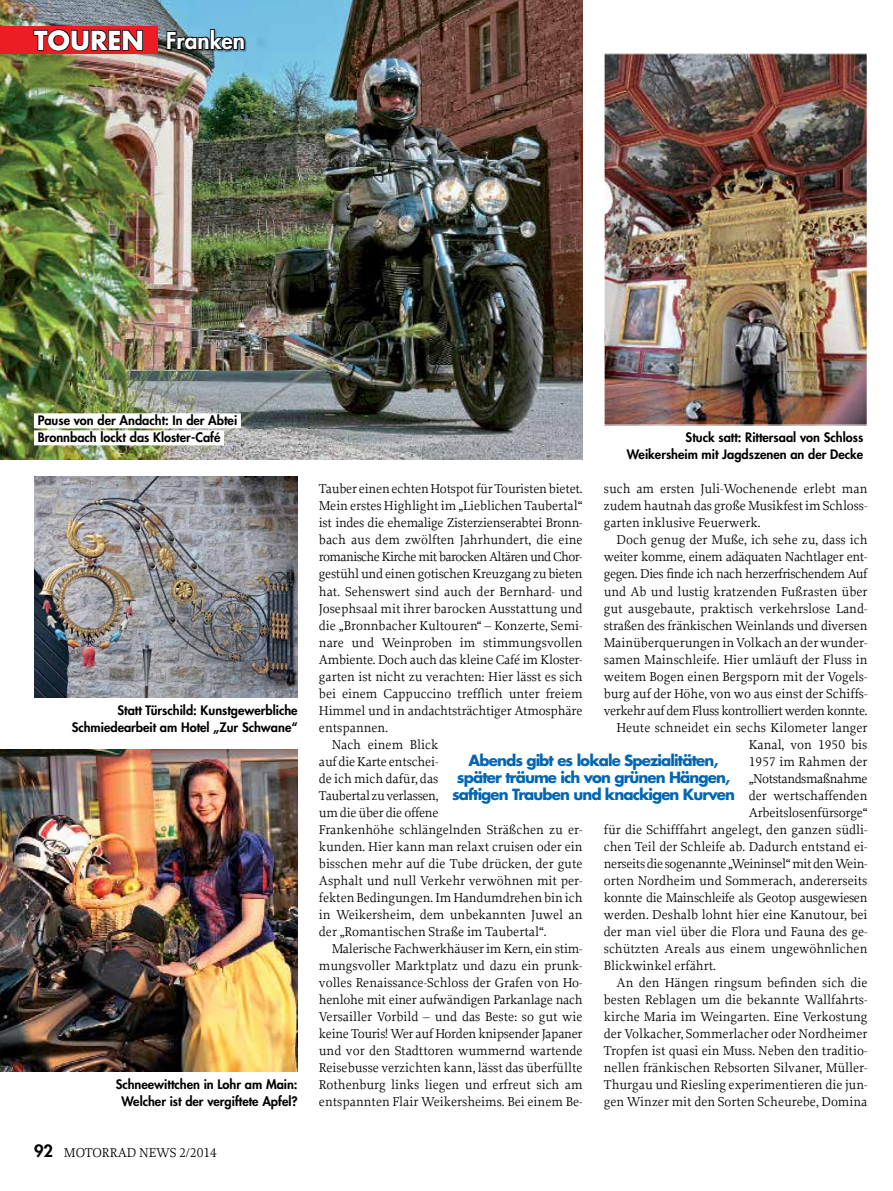
<style>
.page{position:relative;width:893px;height:1191px;background:#fff}
.page>*{position:absolute;margin:0;border:0;box-sizing:border-box;transform-origin:0 0}
.t1{font:700 25.5px "Futura Std";color:#fff}
.t2{font:800 22.5px "Futura Std";color:#fff}
.t3{font:700 15px/17px "Futura Std";letter-spacing:-.06em;color:#0066b3;text-align:center}
.t4{font:13.5px/17px "Proforma";color:#000;text-align:justify}
.t5{font:13.5px "Proforma";letter-spacing:-.02em;color:#000}
.t6{font:13.5px "Proforma";letter-spacing:-.025em;color:#000}
.t7{font:13.5px "Proforma";letter-spacing:-.03em;color:#000}
.t8{font:13.5px "Proforma";letter-spacing:-.045em;color:#000}
.t9{font:13.5px "Proforma";letter-spacing:-.035em;color:#000}
.t10{font:800 12.75px/17px "Futura Std";color:#000;text-align:right}
.s1{font-family:"Futura Std";font-weight:800;font-size:16.5px}
</style>
<div class="page">
<img style="left:0;top:0;width:583px;height:459px">
<div style="left:0;top:26px;width:157px;height:27px;background:#ed1d24"></div>
<svg style="left:33px;top:29px;width:110px;height:23px"></svg>
<img style="left:34px;top:477px;width:263px;height:220px">
<div style="left:165px;top:29px;width:82px;height:24px;background:#000;opacity:.75"></div>
<svg style="left:166px;top:28px;width:79px;height:23px;background:#36515d"></svg>
<img style="left:0;top:749px;width:297px;height:322px">
<img style="left:606px;top:55px;width:259px;height:368px">
<div style="left:604px;top:53px;width:263px;height:372px;border:1px solid #fff"></div>
<div style="left:34px;top:413px;width:207px;height:15px;background:#fff"></div>
<div style="left:34px;top:430px;width:190px;height:15px;background:#fff"></div>
<h1 class="t1" style="left:34px;top:23px;width:111px">Touren</h1>
<h2 class="t2" style="left:166px;top:26px;width:80px">Franken</h2>
<p class="t10" style="left:38px;top:412px;width:201px;text-align:left">Pause von der Andacht: In der Abtei<br>Bronnbach lockt das Kloster-Café</p>
<p class="t10" style="left:72px;top:701px;width:227px">Statt Türschild: Kunstgewerbliche<br>Schmiedearbeit am Hotel „Zur Schwane“</p>
<p class="t10" style="left:116px;top:1075px;width:183px;text-align:center">Schneewittchen in Lohr am Main:<br>Welcher ist der vergiftete Apfel?</p>
<p class="t4" style="left:34px;top:1143px;width:184px"><span class="s1">92</span> MOTORRAD NEWS 2/2014</p>
<p class="t10" style="left:627px;top:429px;width:238px">Stuck satt: Rittersaal von Schloss<br>Weikersheim mit Jagdszenen an der Decke</p>
<p class="t4" style="left:319px;top:480px;width:265px">Tauber einen echten Hotspot für Touristen bietet.</p>
<p class="t4" style="left:319px;top:497px;width:265px">Mein erstes Highlight im „Lieblichen Taubertal“</p>
<p class="t5" style="left:319px;top:515px;width:265px">ist indes die ehemalige Zisterzienserabtei Bronn-</p>
<p class="t4" style="left:319px;top:531px;width:265px">bach aus dem zwölften Jahrhundert, die eine</p>
<p class="t8" style="left:319px;top:549px;width:265px">romanische Kirche mit barocken Altären und Chor-</p>
<p class="t5" style="left:319px;top:566px;width:265px">gestühl und einen gotischen Kreuzgang zu bieten</p>
<p class="t4" style="left:319px;top:582px;width:265px">hat. Sehenswert sind auch der Bernhard- und</p>
<p class="t4" style="left:319px;top:599px;width:265px">Josephsaal mit ihrer barocken Ausstattung und</p>
<p class="t4" style="left:319px;top:616px;width:265px">die „Bronnbacher Kultouren“ – Konzerte, Semi-</p>
<p class="t4" style="left:319px;top:633px;width:265px">nare und Weinproben im stimmungsvollen</p>
<p class="t5" style="left:319px;top:651px;width:265px">Ambiente. Doch auch das kleine Café im Kloster-</p>
<p class="t4" style="left:319px;top:667px;width:265px">garten ist nicht zu verachten: Hier lässt es sich</p>
<p class="t4" style="left:319px;top:684px;width:265px">bei einem Cappuccino trefflich unter freiem</p>
<p class="t4" style="left:319px;top:701px;width:265px">Himmel und in andachtsträchtiger Atmosphäre</p>
<p class="t4" style="left:319px;top:718px;width:71px">entspannen.</p>
<p class="t4" style="left:332px;top:735px;width:108px">Nach einem Blick</p>
<p class="t4" style="left:319px;top:752px;width:121px">auf die Karte entschei-</p>
<p class="t4" style="left:319px;top:769px;width:121px">de ich mich dafür, das</p>
<p class="t6" style="left:319px;top:787px;width:121px">Taubertal zu verlassen,</p>
<p class="t5" style="left:319px;top:804px;width:121px">um die über die offene</p>
<p class="t4" style="left:319px;top:820px;width:265px">Frankenhöhe schlängelnden Sträßchen zu er-</p>
<p class="t4" style="left:319px;top:837px;width:265px">kunden. Hier kann man relaxt cruisen oder ein</p>
<p class="t4" style="left:319px;top:854px;width:265px">bisschen mehr auf die Tube drücken, der gute</p>
<p class="t4" style="left:319px;top:871px;width:265px">Asphalt und null Verkehr verwöhnen mit per-</p>
<p class="t4" style="left:319px;top:888px;width:265px">fekten Bedingungen. Im Handumdrehen bin ich</p>
<p class="t4" style="left:319px;top:905px;width:265px">in Weikersheim, dem unbekannten Juwel an</p>
<p class="t4" style="left:319px;top:922px;width:229px">der „Romantischen Straße im Taubertal“.</p>
<p class="t4" style="left:332px;top:939px;width:252px">Malerische Fachwerkhäuser im Kern, ein stim-</p>
<p class="t4" style="left:319px;top:956px;width:265px">mungsvoller Marktplatz und dazu ein prunk-</p>
<p class="t4" style="left:319px;top:973px;width:265px">volles Renaissance-Schloss der Grafen von Ho-</p>
<p class="t5" style="left:319px;top:991px;width:265px">henlohe mit einer aufwändigen Parkanlage nach</p>
<p class="t4" style="left:319px;top:1007px;width:265px">Versailler Vorbild – und das Beste: so gut wie</p>
<p class="t5" style="left:319px;top:1025px;width:265px">keine Touris! Wer auf Horden knipsender Japaner</p>
<p class="t4" style="left:319px;top:1041px;width:265px">und vor den Stadttoren wummernd wartende</p>
<p class="t4" style="left:319px;top:1059px;width:265px">Reisebusse verzichten kann, lässt das überfüllte</p>
<p class="t4" style="left:319px;top:1076px;width:265px">Rothenburg links liegen und erfreut sich am</p>
<p class="t4" style="left:319px;top:1093px;width:265px">entspannten Flair Weikersheims. Bei einem Be-</p>
<p class="t4" style="left:604px;top:480px;width:265px">such am ersten Juli-Wochenende erlebt man zudem hautnah das große Musikfest im Schloss&shy;garten inklusive Feuerwerk.</p>
<p class="t4" style="left:617px;top:531px;width:252px">Doch genug der Muße, ich sehe zu, dass ich</p>
<p class="t6" style="left:604px;top:549px;width:265px">weiter komme, einem adäquaten Nachtlager ent-</p>
<p class="t7" style="left:604px;top:566px;width:265px">gegen. Dies finde ich nach herzerfrischendem Auf</p>
<p class="t4" style="left:604px;top:582px;width:265px">und Ab und lustig kratzenden Fußrasten über</p>
<p class="t4" style="left:604px;top:599px;width:265px">gut ausgebaute, praktisch verkehrslose Land-</p>
<p class="t4" style="left:604px;top:616px;width:265px">straßen des fränkischen Weinlands und diversen</p>
<p class="t4" style="left:604px;top:633px;width:265px">Mainüberquerungen in Volkach an der wunder-</p>
<p class="t4" style="left:604px;top:650px;width:265px">samen Mainschleife. Hier umläuft der Fluss in</p>
<p class="t4" style="left:604px;top:667px;width:265px">weitem Bogen einen Bergsporn mit der Vogels-</p>
<p class="t4" style="left:604px;top:684px;width:265px">burg auf der Höhe, von wo aus einst der Schiffs-</p>
<p class="t7" style="left:604px;top:702px;width:265px">verkehr auf dem Fluss kontrolliert werden konnte.</p>
<p class="t4" style="left:617px;top:718px;width:252px">Heute schneidet ein sechs Kilometer langer</p>
<p class="t4" style="left:749px;top:735px;width:120px">Kanal, von 1950 bis</p>
<p class="t4" style="left:749px;top:752px;width:120px">1957 im Rahmen der</p>
<p class="t9" style="left:749px;top:770px;width:120px">„Notstandsmaßnahme</p>
<p class="t4" style="left:749px;top:786px;width:120px">der wertschaffenden</p>
<p class="t4" style="left:749px;top:803px;width:120px">Arbeitslosenfürsorge“</p>
<p class="t4" style="left:604px;top:820px;width:265px">für die Schifffahrt angelegt, den ganzen südli-</p>
<p class="t4" style="left:604px;top:837px;width:265px">chen Teil der Schleife ab. Dadurch entstand ei-</p>
<p class="t6" style="left:604px;top:855px;width:265px">nerseits die sogenannte „Weininsel“ mit den Wein-</p>
<p class="t4" style="left:604px;top:871px;width:265px">orten Nordheim und Sommerach, andererseits</p>
<p class="t6" style="left:604px;top:889px;width:265px">konnte die Mainschleife als Geotop ausgewiesen</p>
<p class="t4" style="left:604px;top:905px;width:265px">werden. Deshalb lohnt hier eine Kanutour, bei</p>
<p class="t4" style="left:604px;top:922px;width:265px">der man viel über die Flora und Fauna des ge-</p>
<p class="t4" style="left:604px;top:939px;width:265px">schützten Areals aus einem ungewöhnlichen</p>
<p class="t4" style="left:604px;top:956px;width:114px">Blickwinkel erfährt.</p>
<p class="t4" style="left:617px;top:973px;width:252px">An den Hängen ringsum befinden sich die</p>
<p class="t4" style="left:604px;top:990px;width:265px">besten Reblagen um die bekannte Wallfahrts-</p>
<p class="t4" style="left:604px;top:1007px;width:265px">kirche Maria im Weingarten. Eine Verkostung</p>
<p class="t4" style="left:604px;top:1024px;width:265px">der Volkacher, Sommerlacher oder Nordheimer</p>
<p class="t4" style="left:604px;top:1041px;width:265px">Tropfen ist quasi ein Muss. Neben den traditio-</p>
<p class="t4" style="left:604px;top:1059px;width:265px">nellen fränkischen Rebsorten Silvaner, Müller-</p>
<p class="t4" style="left:604px;top:1076px;width:265px">Thurgau und Riesling experimentieren die jun-</p>
<p class="t4" style="left:604px;top:1093px;width:265px">gen Winzer mit den Sorten Scheurebe, Domina</p>
<p class="t3" style="left:452px;top:751px;width:284px">Abends gibt es lokale Spezialitäten, später träume ich von grünen Hängen, saftigen Trauben und knackigen Kurven</p>
</div>
